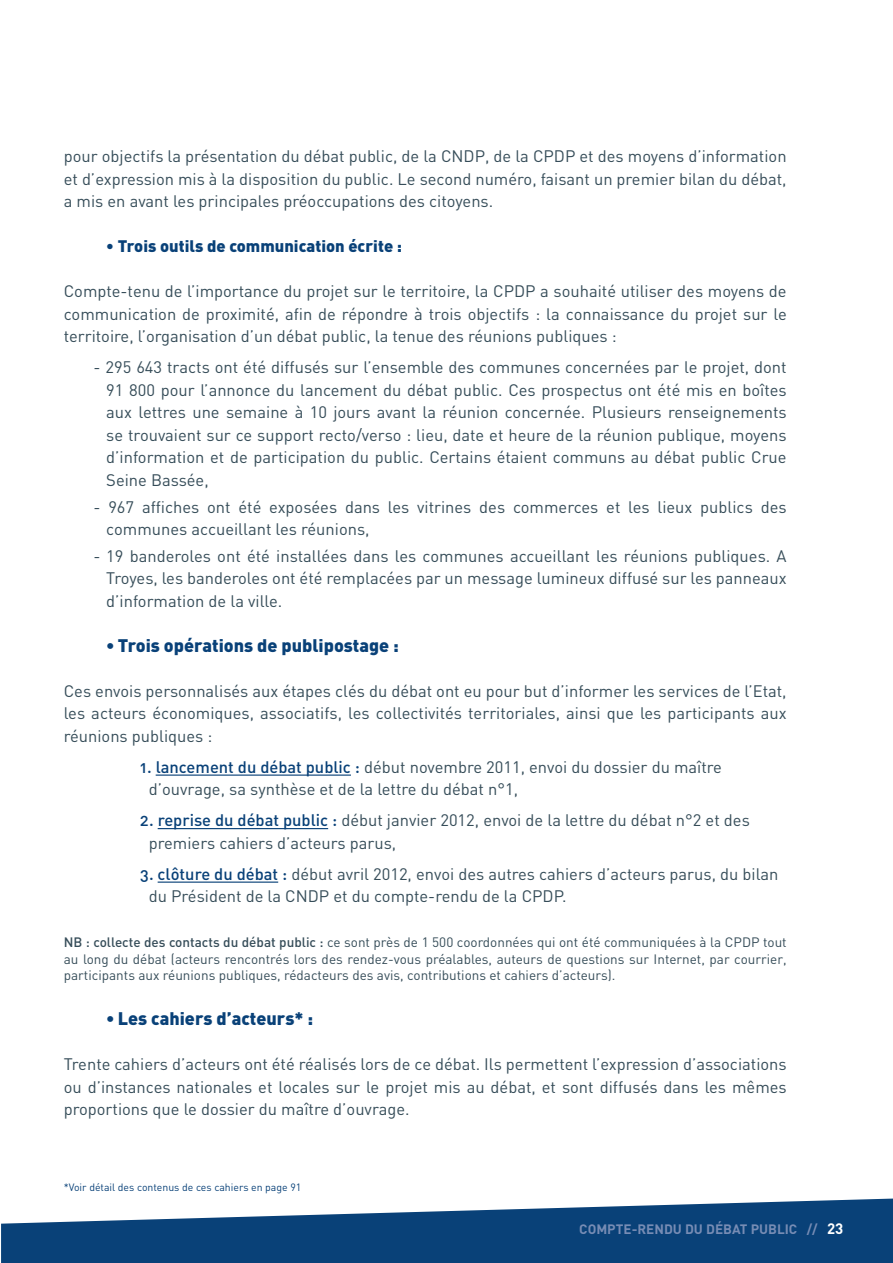
<style>
.page{position:relative;width:893px;height:1263px;background:#fff}
.page>*{position:absolute;margin:0;border:0;box-sizing:border-box;transform-origin:0 0}
.t1{font:900 18px "DIN";color:#094178}
.t2{font:16.5px/22.5px "DIN";color:#364d59;text-align:justify}
.t3{font:900 16.5px "DIN";color:#094178}
.t4{font:13.5px/16.5px "DIN";color:#364d59;text-align:justify}
.t5{font:700 13.5px "DIN";color:#778cb4}
.TITRE_1{font:10.5px "DIN";color:#094178}
.s1{font-family:"DIN Medium Alternate";color:#094178}
.s2{font-weight:500}
.s3{font-size:15px;color:#fff}
</style>
<div class="page">
<svg style="left:1px;top:1198px;width:892px;height:65px;fill:#094178"></svg>
<hr style="left:156px;top:774px;width:195px;height:2px;background:#094178">
<hr style="left:158px;top:828px;width:170px;height:1px;background:#094178">
<hr style="left:158px;top:881px;width:120px;height:2px;background:#094178">
<p class="t2" style="left:64px;top:145px;width:724px">pour objectifs la présentation du débat public, de la CNDP, de la CPDP et des moyens d’information et d’expression mis à la disposition du public. Le second numéro, faisant un premier bilan du débat, a mis en avant les principales préoccupations des citoyens.</p>
<p class="t3" style="left:106px;top:235px;width:297px">• Trois outils de communication écrite :</p>
<p class="t2" style="left:64px;top:280px;width:724px">Compte-tenu de l’importance du projet sur le territoire, la CPDP a souhaité utiliser des moyens de communication de proximité, afin de répondre à trois objectifs : la connaissance du projet sur le territoire, l’organisation d’un débat public, la tenue des réunions publiques :</p>
<p class="t2" style="left:106px;top:356px;width:682px;text-indent:-13px">- 295 643 tracts ont été diffusés sur l’ensemble des communes concernées par le projet, dont 91 800 pour l’annonce du lancement du débat public. Ces prospectus ont été mis en boîtes aux lettres une semaine à 10 jours avant la réunion concernée. Plusieurs renseignements se trouvaient sur ce support recto/verso : lieu, date et heure de la réunion publique, moyens d’information et de participation du public. Certains étaient communs au débat public Crue Seine Bassée,</p>
<p class="t2" style="left:106px;top:495px;width:682px;text-indent:-13px">- 967 affiches ont été exposées dans les vitrines des commerces et les lieux publics des communes accueillant les réunions,</p>
<p class="t2" style="left:106px;top:544px;width:682px;text-indent:-13px">- 19 banderoles ont été installées dans les communes accueillant les réunions publiques. A Troyes, les banderoles ont été remplacées par un message lumineux diffusé sur les panneaux d’information de la ville.</p>
<p class="t1" style="left:106px;top:633px;width:294px">• Trois opérations de publipostage :</p>
<p class="t2" style="left:64px;top:679px;width:724px">Ces envois personnalisés aux étapes clés du débat ont eu pour but d’informer les services de l’Etat, les acteurs économiques, associatifs, les collectivités territoriales, ainsi que les participants aux réunions publiques :</p>
<p class="t2" style="left:149px;top:755px;width:575px;text-indent:-9px"><span class="s1">1. lancement du débat public :</span> début novembre 2011, envoi du dossier du maître d’ouvrage, sa synthèse et de la lettre du débat n°1,</p>
<p class="t2" style="left:149px;top:809px;width:602px;text-indent:-9px"><span class="s1">2. reprise du débat public :</span> début janvier 2012, envoi de la lettre du débat n°2 et des premiers cahiers d’acteurs parus,</p>
<p class="t2" style="left:149px;top:862px;width:631px;text-indent:-9px"><span class="s1">3. clôture du débat :</span> début avril 2012, envoi des autres cahiers d’acteurs parus, du bilan du Président de la CNDP et du compte-rendu de la CPDP.</p>
<p class="t4" style="left:64px;top:934px;width:724px"><span class="s2">NB : collecte des contacts du débat public :</span> ce sont près de 1 500 coordonnées qui ont été communiquées à la CPDP tout au long du débat (acteurs rencontrés lors des rendez-vous préalables, auteurs de questions sur Internet, par courrier, participants aux réunions publiques, rédacteurs des avis, contributions et cahiers d’acteurs).</p>
<p class="t1" style="left:106px;top:1007px;width:208px">• Les cahiers d’acteurs* :</p>
<p class="t2" style="left:64px;top:1053px;width:724px">Trente cahiers d’acteurs ont été réalisés lors de ce débat. Ils permettent l’expression d’associations ou d’instances nationales et locales sur le projet mis au débat, et sont diffusés dans les mêmes proportions que le dossier du maître d’ouvrage.</p>
<p class="TITRE_1" style="left:64px;top:1180px;width:239px">*Voir détail des contenus de ces cahiers en page 91</p>
<p class="t5" style="left:579px;top:1220px;width:266px">COMPTE-RENDU DU DÉBAT PUBLIC // <span class="s3">23</span></p>
</div>
